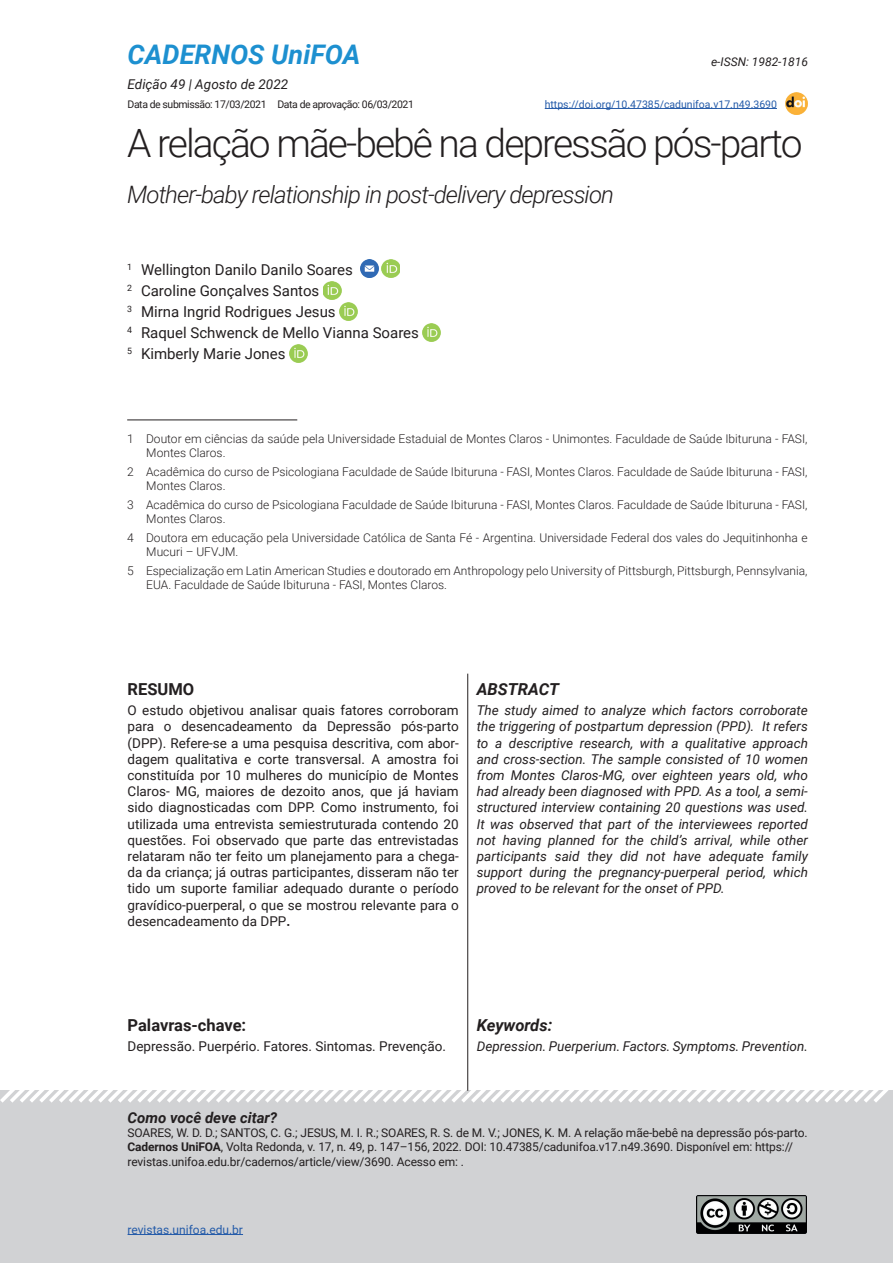
<style>
.page{position:relative;width:893px;height:1263px;background:#fff}
.page>*{position:absolute;margin:0;border:0;box-sizing:border-box;transform-origin:0 0}
.t1{font:300 39px "Roboto";letter-spacing:-.05em;color:#231f20}
.t2{font:italic 700 27px "Roboto";color:#1d90d0}
.t3{font:italic 300 24px "Roboto";letter-spacing:-.04em;color:#231f20}
.t4{font:700 16.5px "Roboto";color:#231f20}
.t5{font:italic 700 16.5px "Roboto";color:#231f20}
.t6{font:15px/21px "Roboto";color:#231f20}
.t7{font:italic 700 15px "Roboto";color:#231f20}
.t8{font:13.5px/16.2px "Roboto";color:#231f20;text-align:justify}
.t9{font:italic 13.5px/16.2px "Roboto";color:#231f20;text-align:justify}
.t10{font:300 12px/14.4px "Roboto";color:#231f20}
.t11{font:12px/14.4px "Roboto";letter-spacing:-.01em;color:#231f20}
.t12{font:12px "Roboto";color:#245ba9}
.t13{font:italic 12px "Roboto";color:#231f20}
.t14{font:10.5px "Roboto";letter-spacing:-.04em;color:#231f20}
.t15{font:10.5px "Roboto";color:#245ba9}
.s1{font-weight:700}
</style>
<div class="page">
<div style="left:0;top:1091px;width:893px;height:172px;background:#d1d2d4"></div>
<hr style="left:128px;top:1234px;width:115px;height:1px;background:#245ba9">
<svg style="left:0;top:1079px;width:893px;height:24px"></svg>
<img style="left:697px;top:1195px;width:109px;height:38px">
<img style="left:786px;top:92px;width:22px;height:23px">
<img style="left:360px;top:260px;width:18px;height:18px">
<img style="left:382px;top:260px;width:18px;height:18px">
<img style="left:323px;top:282px;width:18px;height:18px">
<img style="left:339px;top:303px;width:18px;height:18px">
<img style="left:423px;top:324px;width:18px;height:18px">
<img style="left:289px;top:345px;width:18px;height:18px">
<hr style="left:127px;top:419px;width:170px;height:1px;background:#231f20">
<hr style="left:467px;top:674px;width:1px;height:417px;background:#231f20">
<hr style="left:545px;top:108px;width:232px;height:1px;background:#245ba9">
<h2 class="t2" style="left:128px;top:36px;width:235px">CADERNOS UniFOA</h2>
<p class="t9" style="left:128px;top:75px;width:162px">Edição 49 | Agosto de 2022</p>
<p class="t13" style="left:711px;top:54px;width:98px">e-ISSN: 1982-1816</p>
<p class="t14" style="left:128px;top:97px;width:288px">Data de submissão: 17/03/2021 Data de aprovação: 06/03/2021</p>
<p class="t15" style="left:545px;top:97px;width:234px">https://doi.org/10.47385/cadunifoa.v17.n49.3690</p>
<h1 class="t1" style="left:127px;top:116px;width:677px">A relação mãe-bebê na depressão pós-parto</h1>
<h3 class="t3" style="left:127px;top:177px;width:488px">Mother-baby relationship in post-delivery depression</h3>
<p class="t6" style="left:127px;top:258px;width:293px"><sup>1</sup> Wellington Danilo Danilo Soares<br><sup>2</sup> Caroline Gonçalves Santos<br><sup>3</sup> Mirna Ingrid Rodrigues Jesus<br><sup>4</sup> Raquel Schwenck de Mello Vianna Soares<br><sup>5</sup> Kimberly Marie Jones</p>
<p class="t10" style="left:146px;top:431px;width:663px;text-indent:-19px">1 Doutor em ciências da saúde pela Universidade Estaduial de Montes Claros - Unimontes. Faculdade de Saúde Ibituruna - FASI,<br>Montes Claros.</p>
<p class="t10" style="left:146px;top:464px;width:663px;text-indent:-19px">2 Acadêmica do curso de Psicologiana Faculdade de Saúde Ibituruna - FASI, Montes Claros. Faculdade de Saúde Ibituruna - FASI,<br>Montes Claros.</p>
<p class="t10" style="left:146px;top:497px;width:663px;text-indent:-19px">3 Acadêmica do curso de Psicologiana Faculdade de Saúde Ibituruna - FASI, Montes Claros. Faculdade de Saúde Ibituruna - FASI,<br>Montes Claros.</p>
<p class="t10" style="left:146px;top:530px;width:663px;text-indent:-19px">4 Doutora em educação pela Universidade Católica de Santa Fé - Argentina. Universidade Federal dos vales do Jequitinhonha e<br>Mucuri – UFVJM.</p>
<p class="t10" style="left:146px;top:563px;width:663px;text-indent:-19px">5 Especialização em Latin American Studies e doutorado em Anthropology pelo University of Pittsburgh, Pittsburgh, Pennsylvania,<br>EUA. Faculdade de Saúde Ibituruna - FASI, Montes Claros.</p>
<p class="t4" style="left:128px;top:677px;width:68px">RESUMO</p>
<p class="t8" style="left:128px;top:702px;width:333px">O estudo objetivou analisar quais fatores corroboram para o desencadeamento da Depressão pós-parto (DPP). Refere-se a uma pesquisa descritiva, com abor&shy;dagem qualitativa e corte transversal. A amostra foi constituída por 10 mulheres do município de Montes Claros- MG, maiores de dezoito anos, que já haviam sido diagnosticadas com DPP. Como instrumento, foi utilizada uma entrevista semiestruturada contendo 20 questões. Foi observado que parte das entrevistadas relataram não ter feito um planejamento para a chega&shy;da da criança; já outras participantes, disseram não ter tido um suporte familiar adequado durante o período gravídico-puerperal, o que se mostrou relevante para o desencadeamento da DPP<span class="s1">.</span></p>
<p class="t5" style="left:477px;top:677px;width:84px">ABSTRACT</p>
<p class="t9" style="left:477px;top:702px;width:333px">The study aimed to analyze which factors corroborate the triggering of postpartum depression (PPD). It refers to a descriptive research, with a qualitative approach and cross-section. The sample consisted of 10 women from Montes Claros-MG, over eighteen years old, who had already been diagnosed with PPD. As a tool, a semi&shy;structured interview containing 20 questions was used.<br>It was observed that part of the interviewees reported not having planned for the child’s arrival, while other participants said they did not have adequate family support during the pregnancy-puerperal period, which proved to be relevant for the onset of PPD.</p>
<p class="t4" style="left:128px;top:1013px;width:120px">Palavras-chave:</p>
<p class="t8" style="left:128px;top:1038px;width:320px">Depressão. Puerpério. Fatores. Sintomas. Prevenção.</p>
<p class="t5" style="left:477px;top:1013px;width:77px">Keywords:</p>
<p class="t9" style="left:477px;top:1038px;width:333px">Depression. Puerperium. Factors. Symptoms. Prevention.</p>
<p class="t7" style="left:128px;top:1107px;width:151px">Como você deve citar?</p>
<p class="t11" style="left:128px;top:1125px;width:682px">SOARES, W. D. D.; SANTOS, C. G.; JESUS, M. I. R.; SOARES, R. S. de M. V.; JONES, K. M. A relação mãe-bebê na depressão pós-parto.<br><span class="s1">Cadernos UniFOA</span>, Volta Redonda, v. 17, n. 49, p. 147–156, 2022. DOI: 10.47385/cadunifoa.v17.n49.3690. Disponível em: https:// revistas.unifoa.edu.br/cadernos/article/view/3690. Acesso em: .</p>
<p class="t12" style="left:128px;top:1221px;width:117px">revistas.unifoa.edu.br</p>
</div>
